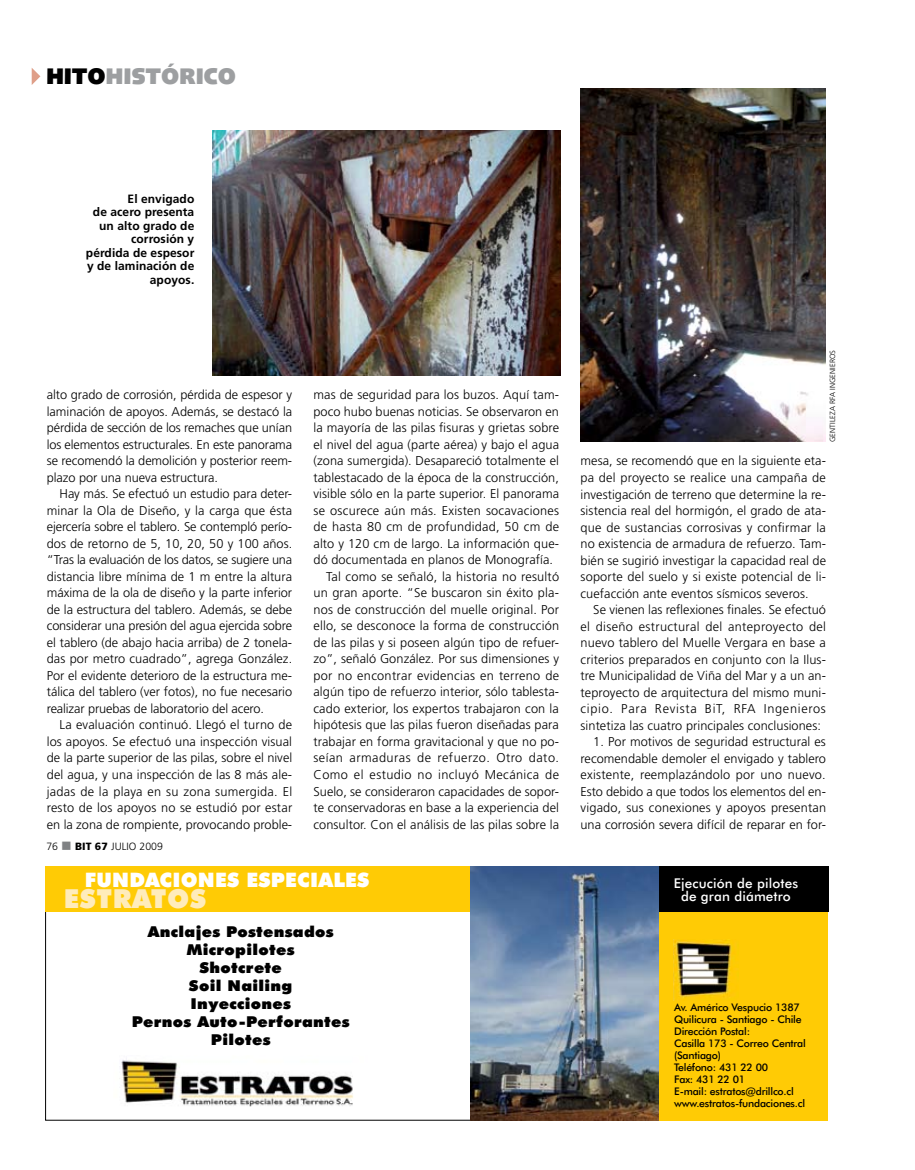
<style>
.page{position:relative;width:915px;height:1170px;background:#fff}
.page>*{position:absolute;margin:0;border:0;box-sizing:border-box;transform-origin:0 0}
.t1{font:900 26.25px "Futura BT";letter-spacing:.03em;color:#ffecbb}
.t2{font:900 22.5px "Syntax";letter-spacing:.02em;color:#9d9fa1}
.t3{font:900 19.95px "Futura BT";letter-spacing:.01em;color:#fff}
.t4{font:900 15px/18px "Futura BT";letter-spacing:.02em;color:#000;text-align:center;scale:1.06 1}
.t5{font:500 13.5px/13.5px "Futura BT";letter-spacing:.01em;color:#fff;text-align:center}
.t6{font:300 12.75px/16.5px "Frutiger";letter-spacing:.005em;color:#000;text-align:justify}
.t7{font:300 12.75px "Frutiger";letter-spacing:.035em;color:#000}
.t8{font:300 12.75px "Frutiger";letter-spacing:.03em;color:#000}
.t9{font:700 12px/13.5px "Frutiger";letter-spacing:.005em;color:#000;text-align:right}
.t10{font:500 10.5px/12px "Futura BT";letter-spacing:-.02em;color:#000}
.t11{font:300 10.5px "Frutiger";letter-spacing:.005em;color:#000}
.t12{font:300 7.5px "Frutiger";letter-spacing:.005em;color:#000}
.s1{color:#000}
.s2{color:#808284}
.s3{font-weight:900}
</style>
<div class="page">
<svg style="left:32px;top:68px;width:8px;height:17px"></svg>
<img style="left:580px;top:88px;width:245px;height:354px">
<img style="left:213px;top:131px;width:347px;height:244px">
<div style="left:655px;top:866px;width:172px;height:254px;background:#ffcb05"></div>
<div style="left:45px;top:866px;width:437px;height:45px;background:#ffcb05"></div>
<img style="left:673px;top:939px;width:59px;height:61px">
<img style="left:121px;top:1060px;width:232px;height:47px">
<div style="left:643px;top:866px;width:184px;height:46px;background:#000"></div>
<img style="left:470px;top:866px;width:188px;height:254px">
<h2 class="t2" style="left:46px;top:63px;width:191px"><span class="s1">HITO</span>HISTÓRICO</h2>
<p class="t9" style="left:86px;top:191px;width:110px">El envigado<br>de acero presenta un alto grado de corrosión y pérdida de espesor y de laminación de apoyos.</p>
<p class="t6" style="left:47px;top:386px;width:247px">alto grado de corrosión, pérdida de espesor y laminación de apoyos. Además, se destacó la pérdida de sección de los remaches que unían los elementos estructurales. En este panorama se recomendó la demolición y posterior reem&shy;plazo por una nueva estructura.</p>
<p class="t6" style="left:47px;top:485px;width:247px;text-indent:13px">H ay más. Se efectuó un estudio para deter&shy;minar la Ola de Diseño, y la carga que ésta ejercería sobre el tablero. Se contempló perío&shy;dos de retorno de 5, 10, 20, 50 y 100 años. “Tras la evaluación de los datos, se sugiere una distancia libre mínima de 1 m entre la altura máxima de la ola de diseño y la parte inferior de la estructura del tablero. Además, se debe considerar una presión del agua ejercida sobre el tablero (de abajo hacia arriba) de 2 tonela&shy;das por metro cuadrado”, agrega González.<br>Por el evidente deterioro de la estructura me&shy;tálica del tablero (ver fotos), no fue necesario realizar pruebas de laboratorio del acero.</p>
<p class="t6" style="left:47px;top:716px;width:247px;text-indent:13px">La evaluación continuó. Llegó el turno de los apoyos. Se efectuó una inspección visual de la parte superior de las pilas, sobre el nivel del agua, y una inspección de las 8 más ale&shy;jadas de la playa en su zona sumergida. El resto de los apoyos no se estudió por estar en la zona de rompiente, provocando proble-</p>
<p class="t11" style="left:46px;top:840px;width:118px">76 <span class="s2">■</span> <span class="s3">BIT 67</span> julio 2009</p>
<p class="t6" style="left:313px;top:386px;width:247px">mas de seguridad para los buzos. Aquí tam-</p>
<p class="t6" style="left:313px;top:403px;width:247px">poco hubo buenas noticias. Se observaron en</p>
<p class="t6" style="left:313px;top:419px;width:247px">la mayoría de las pilas fisuras y grietas sobre</p>
<p class="t6" style="left:313px;top:436px;width:247px">el nivel del agua (parte aérea) y bajo el agua</p>
<p class="t6" style="left:313px;top:452px;width:247px">(zona sumergida). Desapareció totalmente el</p>
<p class="t6" style="left:313px;top:469px;width:247px">tablestacado de la época de la construcción,</p>
<p class="t6" style="left:313px;top:485px;width:247px">visible sólo en la parte superior. El panorama</p>
<p class="t6" style="left:313px;top:502px;width:247px">se oscurece aún más. Existen socavaciones</p>
<p class="t6" style="left:313px;top:518px;width:247px">de hasta 80 cm de profundidad, 50 cm de</p>
<p class="t6" style="left:313px;top:535px;width:247px">alto y 120 cm de largo. La información que-</p>
<p class="t6" style="left:313px;top:551px;width:241px">dó documentada en planos de Monografía.</p>
<p class="t6" style="left:326px;top:568px;width:234px">Tal como se señaló, la historia no resultó</p>
<p class="t6" style="left:313px;top:584px;width:247px">un gran aporte. “Se buscaron sin éxito pla-</p>
<p class="t6" style="left:313px;top:601px;width:247px">nos de construcción del muelle original. Por</p>
<p class="t6" style="left:313px;top:617px;width:247px">ello, se desconoce la forma de construcción</p>
<p class="t6" style="left:313px;top:634px;width:247px">de las pilas y si poseen algún tipo de refuer-</p>
<p class="t6" style="left:313px;top:650px;width:247px">zo”, señaló González. Por sus dimensiones y</p>
<p class="t6" style="left:313px;top:667px;width:247px">por no encontrar evidencias en terreno de</p>
<p class="t6" style="left:313px;top:683px;width:247px">algún tipo de refuerzo interior, sólo tablesta-</p>
<p class="t6" style="left:313px;top:700px;width:247px">cado exterior, los expertos trabajaron con la</p>
<p class="t6" style="left:313px;top:716px;width:247px">hipótesis que las pilas fueron diseñadas para</p>
<p class="t6" style="left:313px;top:733px;width:247px">trabajar en forma gravitacional y que no po-</p>
<p class="t7" style="left:313px;top:750px;width:247px">seían armaduras de refuerzo. Otro dato.</p>
<p class="t8" style="left:313px;top:767px;width:247px">Como el estudio no incluyó Mecánica de</p>
<p class="t6" style="left:313px;top:782px;width:247px">Suelo, se consideraron capacidades de sopor-</p>
<p class="t6" style="left:313px;top:799px;width:247px">te conservadoras en base a la experiencia del</p>
<p class="t6" style="left:313px;top:815px;width:247px">consultor. Con el análisis de las pilas sobre la</p>
<h3 class="t3" style="left:85px;top:867px;width:286px">FUNDACIONES ESPECIALES</h3>
<h1 class="t1" style="left:64px;top:882px;width:144px">ESTRATOS</h1>
<p class="t4" style="left:132px;top:922px;width:207px">Anclajes Postensados<br>Micropilotes<br>Shotcrete<br>Soil Nailing<br>Inyecciones<br>Pernos Auto-Perforantes<br>Pilotes</p>
<p class="t12" style="left:827px;top:442px;width:94px;rotate:-90deg">Gentileza rfa ing enieros</p>
<p class="t6" style="left:580px;top:453px;width:247px">mesa, se recomendó que en la siguiente eta&shy;pa del proyecto se realice una campaña de investigación de terreno que determine la re&shy;sistencia real del hormigón, el grado de ata&shy;que de sustancias corrosivas y confirmar la no existencia de armadura de refuerzo. Tam&shy;bién se sugirió investigar la capacidad real de soporte del suelo y si existe potencial de li&shy;cuefacción ante eventos sísmicos severos.</p>
<p class="t6" style="left:580px;top:601px;width:247px;text-indent:13px">Se vienen las reflexiones finales. Se efectuó el diseño estructural del anteproyecto del nuevo tablero del Muelle Vergara en base a criterios preparados en conjunto con la Ilus&shy;tre Municipalidad de Viña del Mar y a un an&shy;teproyecto de arquitectura del mismo muni&shy;cipio. Para Revista BiT, RFA Ingenieros sintetiza las cuatro principales conclusiones:</p>
<p class="t6" style="left:580px;top:733px;width:247px;text-indent:13px">1. Por motivos de seguridad estructural es recomendable demoler el envigado y tablero existente, reemplazándolo por uno nuevo.<br>Esto debido a que todos los elementos del en&shy;vigado, sus conexiones y apoyos presentan una corrosión severa difícil de reparar en for-</p>
<p class="t5" style="left:673px;top:876px;width:126px">Ejecución de pilotes de gran diámetro</p>
<p class="t10" style="left:674px;top:1000px;width:133px">Av. Américo Vespucio 1387<br>Quilicura - Santiago - Chile<br>Dirección Postal:<br>Casilla 173 - Correo Central (Santiago)<br>Teléfono: 431 22 00<br>Fax: 431 22 01<br>E-mail: estratos@drillco.cl www.estratos-fundaciones.cl</p>
</div>
